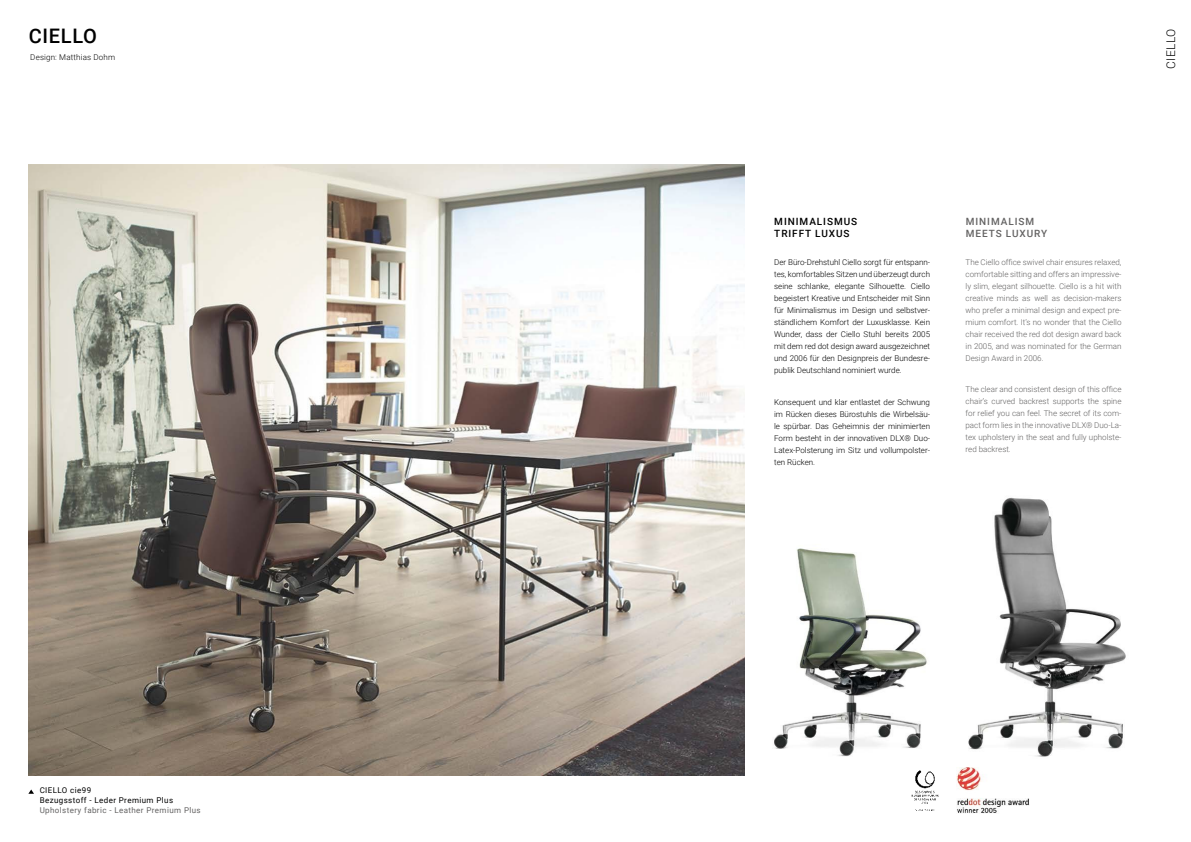
<style>
.page{position:relative;width:1191px;height:842px;background:#fff}
.page>*{position:absolute;margin:0;border:0;box-sizing:border-box;transform-origin:0 0}
.t1{font:500 20px "Roboto";letter-spacing:.035em;color:#000}
.t2{font:300 12px "Roboto";letter-spacing:.035em;color:#000}
.t3{font:500 10px/12px "Roboto";letter-spacing:.095em;color:#000}
.t4{font:500 10px/12px "Roboto";letter-spacing:.095em;color:#646363}
.t5{font:300 8px/12px "Roboto";color:#000;text-align:justify}
.t6{font:300 8px/12px "Roboto";color:#646363;text-align:justify}
.t7{font:8px/10px "Roboto";letter-spacing:.05em;color:#000}
.t8{font:8px "Roboto";letter-spacing:.05em;color:#646363}
.t9{font:300 8px "Roboto";letter-spacing:.02em;color:#000}
</style>
<div class="page">
<img style="left:774px;top:548px;width:153px;height:209px">
<img style="left:968px;top:497px;width:158px;height:260px">
<img style="left:28px;top:164px;width:716px;height:611px">
<img style="left:957px;top:767px;width:73px;height:46px">
<img style="left:911px;top:770px;width:28px;height:41px">
<svg style="left:28px;top:789px;width:6px;height:5px"></svg>
<h1 class="t1" style="left:29px;top:21px;width:70px">CIELLO</h1>
<p class="t9" style="left:30px;top:51px;width:86px">Design: Matthias Dohm</p>
<p class="t7" style="left:40px;top:785px;width:135px">CIELLO cie99<br>Bezugsstoff - Leder Premium Plus</p>
<p class="t8" style="left:40px;top:805px;width:162px">Upholstery fabric - Leather Premium Plus</p>
<h2 class="t2" style="left:1162px;top:69px;width:42px;rotate:-90deg">CIELLO</h2>
<p class="t3" style="left:774px;top:215px;width:84px">MINIMALISMUS<br>TRIFFT LUXUS</p>
<p class="t4" style="left:965px;top:215px;width:83px">MINIMALISM<br>MEETS LUXURY</p>
<p class="t5" style="left:774px;top:256px;width:157px">Der Büro-Drehstuhl Ciello sorgt für entspann&shy;tes, komfortables Sitzen und überzeugt durch seine schlanke, elegante Silhouette. Ciello begeistert Kreative und Entscheider mit Sinn für Minimalismus im Design und selbstver&shy;ständlichem Komfort der Luxusklasse. Kein Wunder, dass der Ciello Stuhl bereits 2005 mit dem red dot design award ausgezeichnet und 2006 für den Designpreis der Bundesre&shy;publik Deutschland nominiert wurde.</p>
<p class="t6" style="left:965px;top:256px;width:157px">The Ciello office swivel chair ensures relaxed, comfortable sitting and offers an impressive&shy;ly slim, elegant silhouette. Ciello is a hit with creative minds as well as decision-makers who prefer a minimal design and expect pre&shy;mium comfort. It’s no wonder that the Ciello chair received the red dot design award back in 2005, and was nominated for the German Design Award in 2006.</p>
<p class="t5" style="left:774px;top:396px;width:157px">Konsequent und klar entlastet der Schwung im Rücken dieses Bürostuhls die Wirbelsäu&shy;le spürbar. Das Geheimnis der minimierten Form besteht in der innovativen DLX® Duo-Latex-Polsterung im Sitz und vollumpolster&shy;ten Rücken.</p>
<p class="t6" style="left:965px;top:383px;width:157px">The clear and consistent design of this office chair’s curved backrest supports the spine for relief you can feel. The secret of its com&shy;pact form lies in the innovative DLX® Duo-La&shy;tex upholstery in the seat and fully upholste&shy;red backrest.</p>
</div>
